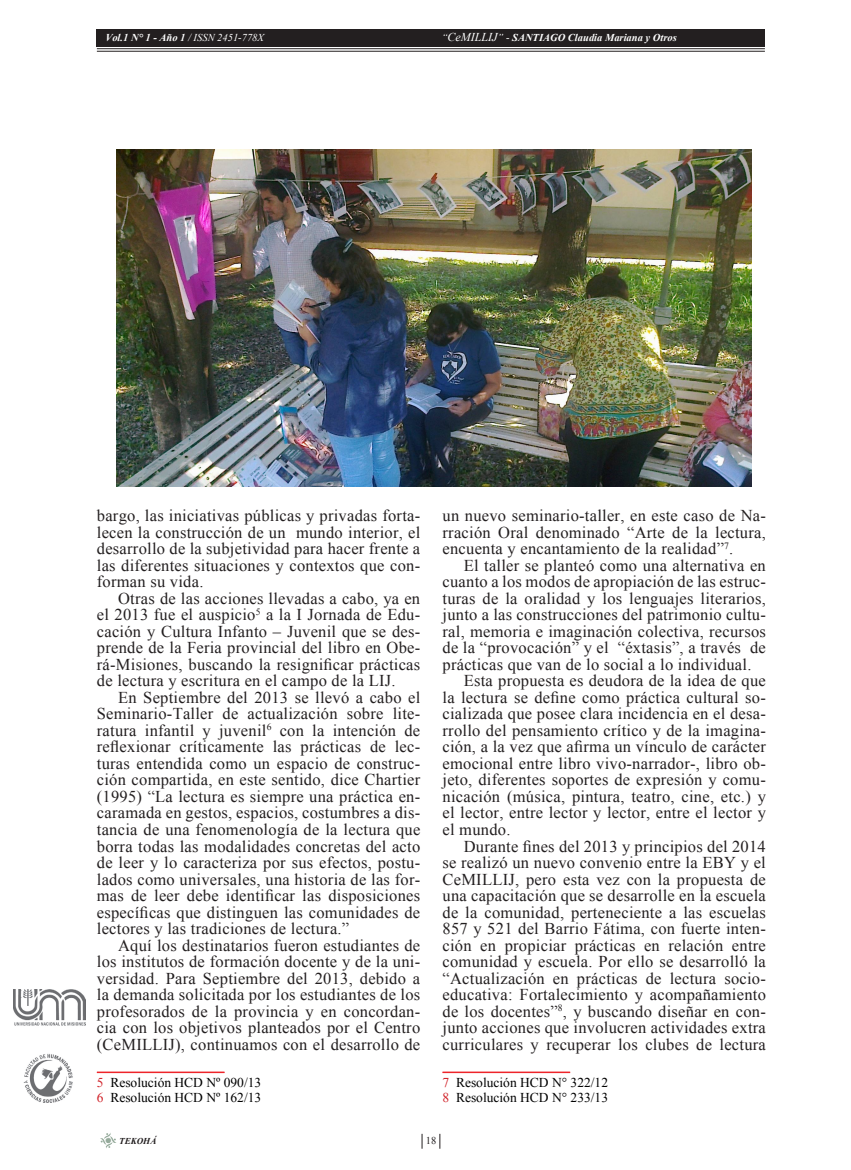
<style>
.page{position:relative;width:851px;height:1170px;background:#fff}
.page>*{position:absolute;margin:0;border:0;box-sizing:border-box;transform-origin:0 0}
.CUERPO_de_texto{font:16.5px/16.5px "Times New Roman";letter-spacing:.015em;color:#231f20;text-align:justify}
.NOTAS_al_pie{font:13.5px "Times New Roman";color:#000}
.t1{font:italic 700 10.5px "Times New Roman";color:#fff}
.t2{font:italic 10.5px "Times New Roman";color:#fff}
.t3{font:10.5px "Times New Roman";color:#231f20}
.t4{font:italic 700 9px "Times New Roman";color:#231f20}
.s1{font-weight:700}
.s2{font-weight:400}
.s3{font-weight:400;font-size:12px}
.s4{color:#d1232a}
</style>
<div class="page">
<svg style="left:439px;top:1133px;width:1px;height:15px"></svg>
<svg style="left:421px;top:1133px;width:1px;height:15px"></svg>
<svg style="left:100px;top:1133px;width:16px;height:15px"></svg>
<div style="left:97px;top:30px;width:667px;height:17px;background:#231f20"></div>
<hr style="left:97px;top:48px;width:667px;height:1px;background:#231f20">
<hr style="left:97px;top:51px;width:667px;height:1px;background:#231f20">
<img style="left:13px;top:989px;width:73px;height:113px">
<hr style="left:97px;top:1071px;width:127px;height:1px;background:#ee1d23">
<hr style="left:97px;top:1072px;width:127px;height:1px;background:#ee1d23">
<hr style="left:442px;top:1071px;width:128px;height:1px;background:#ee1d23">
<hr style="left:442px;top:1072px;width:128px;height:1px;background:#ee1d23">
<img style="left:116px;top:150px;width:635px;height:336px">
<p class="t2" style="left:105px;top:31px;width:160px"><span class="s1">Vol.1 N° 1 - Año 1</span> / ISSN 2451-778X</p>
<p class="t1" style="left:441px;top:30px;width:236px"><span class="s2">“</span><span class="s3">CeMILLIJ</span><span class="s2">” -</span> SANTIAGO Claudia Mariana y Otros</p>
<p class="CUERPO_de_texto" style="left:97px;top:507px;width:325px">bargo, las iniciativas públicas y privadas forta&shy;lecen la construcción de un mundo interior, el desarrollo de la subjetividad para hacer frente a las diferentes situaciones y contextos que con&shy;forman su vida.</p>
<p class="CUERPO_de_texto" style="left:97px;top:589px;width:325px;text-indent:21px">Otras de las acciones llevadas a cabo, ya en el 2013 fue el auspicio<sup>5</sup> a la I Jornada de Edu&shy;cación y Cultura Infanto – Juvenil que se des&shy;prende de la Feria provincial del libro en Obe&shy;rá-Misiones, buscando la resignificar prácticas de lectura y escritura en el campo de la LIJ.</p>
<p class="CUERPO_de_texto" style="left:97px;top:688px;width:325px;text-indent:21px">En Septiembre del 2013 se llevó a cabo el Seminario-Taller de actualización sobre lite&shy;ratura infantil y juvenil<sup>6</sup> con la intención de reflexionar críticamente las prácticas de lec&shy;turas entendida como un espacio de construc&shy;ción compartida, en este sentido, dice Chartier (1995) “La lectura es siempre una práctica en&shy;caramada en gestos, espacios, costumbres a dis&shy;tancia de una fenomenología de la lectura que borra todas las modalidades concretas del acto de leer y lo caracteriza por sus efectos, postu&shy;lados como universales, una historia de las for&shy;mas de leer debe identificar las disposiciones específicas que distinguen las comunidades de lectores y las tradiciones de lectura.”</p>
<p class="CUERPO_de_texto" style="left:97px;top:936px;width:325px;text-indent:21px">Aquí los destinatarios fueron estudiantes de los institutos de formación docente y de la uni&shy;versidad. Para Septiembre del 2013, debido a la demanda solicitada por los estudiantes de los profesorados de la provincia y en concordan&shy;cia con los objetivos planteados por el Centro (CeMILLIJ), continuamos con el desarrollo de</p>
<p class="NOTAS_al_pie" style="left:97px;top:1073px;width:166px"><span class="s4">5</span> Resolución HCD Nº 090/13</p>
<p class="NOTAS_al_pie" style="left:97px;top:1088px;width:166px"><span class="s4">6</span> Resolución HCD Nº 162/13</p>
<p class="CUERPO_de_texto" style="left:442px;top:507px;width:325px">un nuevo seminario-taller, en este caso de Na&shy;rración Oral denominado “Arte de la lectura, encuenta y encantamiento de la realidad”<sup>7</sup>.</p>
<p class="CUERPO_de_texto" style="left:442px;top:556px;width:325px;text-indent:21px">El taller se planteó como una alternativa en cuanto a los modos de apropiación de las estruc&shy;turas de la oralidad y los lenguajes literarios, junto a las construcciones del patrimonio cultu&shy;ral, memoria e imaginación colectiva, recursos de la “provocación” y el “éxtasis”, a través de prácticas que van de lo social a lo individual.</p>
<p class="CUERPO_de_texto" style="left:442px;top:672px;width:325px;text-indent:21px">Esta propuesta es deudora de la idea de que la lectura se define como práctica cultural so&shy;cializada que posee clara incidencia en el desa&shy;rrollo del pensamiento crítico y de la imagina&shy;ción, a la vez que afirma un vínculo de carácter emocional entre libro vivo-narrador-, libro ob&shy;jeto, diferentes soportes de expresión y comu&shy;nicación (música, pintura, teatro, cine, etc.) y el lector, entre lector y lector, entre el lector y el mundo.</p>
<p class="CUERPO_de_texto" style="left:442px;top:837px;width:325px;text-indent:21px">Durante fines del 2013 y principios del 2014 se realizó un nuevo convenio entre la EBY y el CeMILLIJ, pero esta vez con la propuesta de una capacitación que se desarrolle en la escuela de la comunidad, perteneciente a las escuelas 857 y 521 del Barrio Fátima, con fuerte inten&shy;ción en propiciar prácticas en relación entre comunidad y escuela. Por ello se desarrolló la “Actualización en prácticas de lectura socio&shy;educativa: Fortalecimiento y acompañamiento de los docentes”<sup>8</sup>, y buscando diseñar en con&shy;junto acciones que involucren actividades extra curriculares y recuperar los clubes de lectura</p>
<p class="NOTAS_al_pie" style="left:442px;top:1073px;width:167px"><span class="s4">7</span> Resolución HCD N° 322/12</p>
<p class="NOTAS_al_pie" style="left:442px;top:1088px;width:167px"><span class="s4">8</span> Resolución HCD N° 233/13</p>
<p class="t4" style="left:119px;top:1134px;width:39px">TEKOHÁ</p>
<p class="t3" style="left:426px;top:1132px;width:12px">18</p>
</div>
